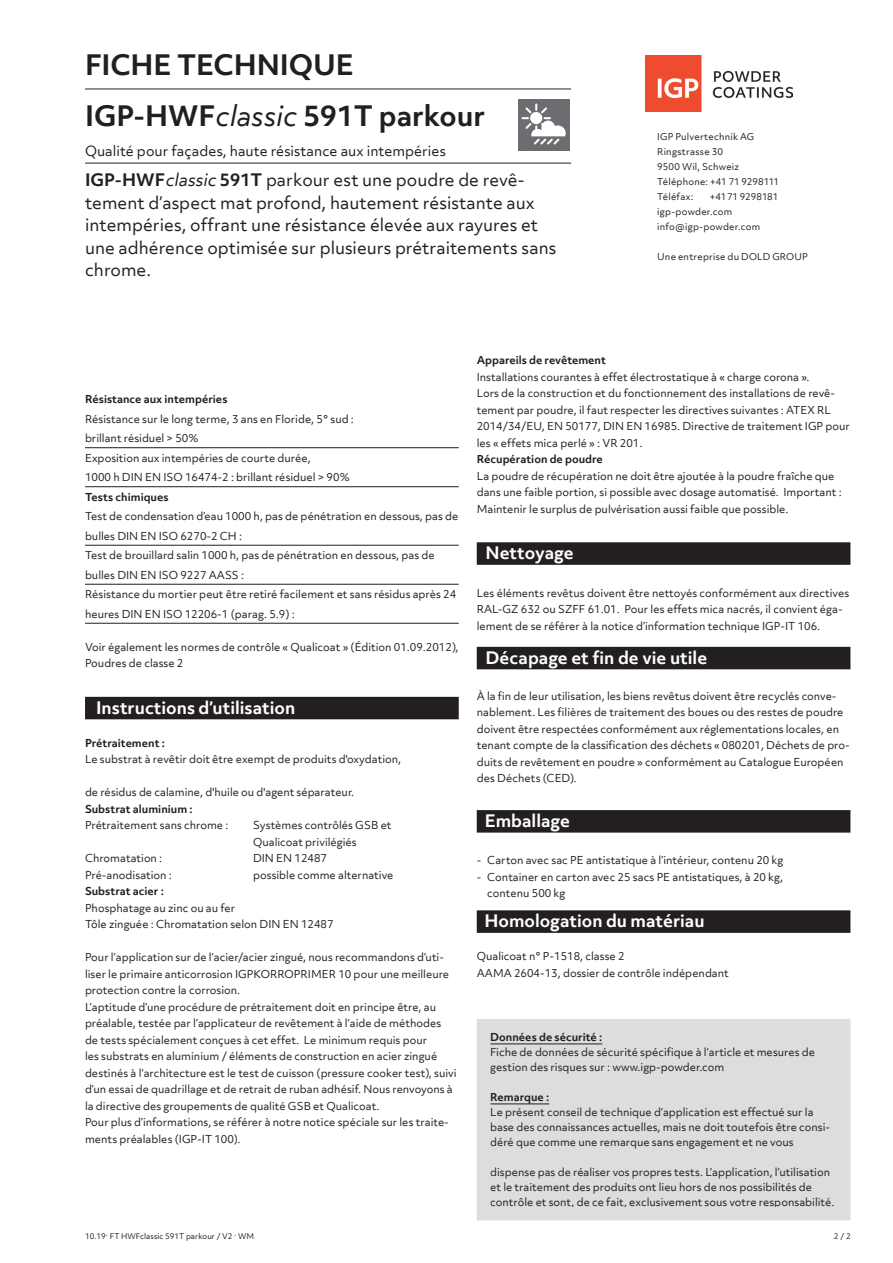
<style>
.page{position:relative;width:893px;height:1263px;background:#fff}
.page>*{position:absolute;margin:0;border:0;box-sizing:border-box;transform-origin:0 0}
.t1{font:700 27px/51.6px "Objektiv Mk 3";color:#231f20}
.t2{font:16.5px/22.5px "Objektiv Mk 3";color:#231f20}
.Lauftext{font:700 16.5px "Objektiv Mk 3";color:#fff}
.Zwischentitel_13_16{font:700 16.5px "Objektiv Mk 3";color:#fff}
.t3{font:13.5px "Objektiv Mk 3";color:#231f20}
.Lauftext-2{font:10.5px/16.5px "Objektiv Mk 3";color:#231f20}
.Linie_unten{font:10.5px/19.5px "Objektiv Mk 3";color:#231f20}
.Zwischentitel_13_16-2{font:10.5px/16.5px "Objektiv Mk 3";color:#231f20}
.Lauftext-3{font:700 10.5px "Objektiv Mk 3";color:#231f20}
.t4{font:9px/15px "Objektiv Mk 3";letter-spacing:.025em;color:#231f20}
.t5{font:7.5px "Objektiv Mk 3";color:#231f20}
.s1{font-weight:400;font-style:italic}
.s2{font-weight:700}
.s3{font-style:italic}
</style>
<div class="page">
<hr style="left:85px;top:89px;width:486px;height:1px;background:#231f20">
<hr style="left:85px;top:163px;width:486px;height:1px;background:#231f20">
<div style="left:518px;top:99px;width:52px;height:52px;background:#6c6d70"></div>
<svg style="left:522px;top:103px;width:44px;height:42px"></svg>
<img style="left:646px;top:55px;width:147px;height:56px">
<hr style="left:85px;top:447px;width:374px;height:1px;background:#231f20">
<hr style="left:85px;top:486px;width:374px;height:1px;background:#231f20">
<hr style="left:85px;top:545px;width:374px;height:1px;background:#231f20">
<hr style="left:85px;top:584px;width:374px;height:1px;background:#231f20">
<hr style="left:85px;top:623px;width:374px;height:1px;background:#231f20">
<div style="left:85px;top:697px;width:374px;height:22px;background:#231f20"></div>
<div style="left:477px;top:542px;width:373px;height:23px;background:#231f20"></div>
<div style="left:477px;top:647px;width:373px;height:22px;background:#231f20"></div>
<div style="left:477px;top:810px;width:373px;height:23px;background:#231f20"></div>
<div style="left:477px;top:910px;width:373px;height:23px;background:#231f20"></div>
<div style="left:483px;top:1026px;width:361px;height:188px;background:#dcdddf"></div>
<hr style="left:490px;top:1043px;width:112px;height:1px;background:#231f20">
<hr style="left:490px;top:1103px;width:59px;height:1px;background:#231f20">
<div style="left:477px;top:1019px;width:373px;height:201px;border:14px solid #dcdddf"></div>
<h1 class="t1" style="left:85px;top:38px;width:402px">FICHE TECHNIQUE<br>IGP-HWF<span class="s1">classic</span> 591T parkour</h1>
<p class="t3" style="left:85px;top:142px;width:362px">Qualité pour façades, haute résistance aux intempéries</p>
<h2 class="t2" style="left:85px;top:169px;width:473px"><span class="s2">IGP-HWF</span><span class="s3">classic</span><span class="s2">591T</span> parkour est une poudre de revê&shy;tement d’aspect mat profond, hautement résistante aux intempéries, offrant une résistance élevée aux rayures et une adhérence optimisée sur plusieurs prétraitements sans chrome.</h2>
<p class="t4" style="left:657px;top:129px;width:123px">IGP Pulvertechnik AG<br>Ringstrasse 30<br>9500 Wil, Schweiz<br>Téléphone: +41 71 9298111<br>Téléfax:</p>
<p class="t4" style="left:657px;top:189px;width:123px;text-indent:52px">+4171 9298181 igp-powder.com info@igp-powder.com</p>
<p class="t4" style="left:657px;top:249px;width:152px">Une entreprise du DOLD GROUP</p>
<p class="Lauftext-3" style="left:85px;top:392px;width:144px">Résistance aux intempéries</p>
<p class="Linie_unten" style="left:85px;top:409px;width:270px">Résistance sur le long terme, 3 ans en Floride, 5° sud : brillant résiduel &gt; 50%</p>
<p class="Linie_unten" style="left:85px;top:448px;width:266px">Exposition aux intempéries de courte durée,<br>1000 h DIN EN ISO 16474-2 : brillant résiduel &gt; 90%</p>
<p class="Lauftext-3" style="left:85px;top:489px;width:85px">Tests chimiques</p>
<p class="Linie_unten" style="left:85px;top:506px;width:375px">Test de condensation d’eau 1000 h, pas de pénétration en dessous, pas de bulles DIN EN ISO 6270-2 CH :</p>
<p class="Linie_unten" style="left:85px;top:545px;width:351px">Test de brouillard salin 1000 h, pas de pénétration en dessous, pas de bulles DIN EN ISO 9227 AASS :</p>
<p class="Linie_unten" style="left:85px;top:584px;width:373px">Résistance du mortier peut être retiré facilement et sans résidus après 24 heures DIN EN ISO 12206-1 (parag. 5.9) :</p>
<p class="Lauftext-2" style="left:85px;top:638px;width:375px">Voir également les normes de contrôle « Qualicoat » (Édition 01.09.2012),<br>Poudres de classe 2</p>
<p class="Lauftext" style="left:96px;top:696px;width:201px">Instructions d’utilisation</p>
<p class="Lauftext-3" style="left:85px;top:735px;width:81px">Prétraitement :</p>
<p class="Lauftext-2" style="left:85px;top:751px;width:318px">Le substrat à revêtir doit être exempt de produits d'oxydation,</p>
<p class="Lauftext-2" style="left:85px;top:784px;width:271px">de résidus de calamine, d'huile ou d'agent séparateur.</p>
<p class="Lauftext-3" style="left:85px;top:801px;width:109px">Substrat aluminium :</p>
<p class="Lauftext-2" style="left:85px;top:817px;width:145px">Prétraitement sans chrome :</p>
<p class="Lauftext-2" style="left:253px;top:817px;width:140px">Systèmes contrôlés GSB et<br>Qualicoat privilégiés</p>
<p class="Lauftext-2" style="left:85px;top:850px;width:79px">Chromatation :</p>
<p class="Lauftext-2" style="left:253px;top:850px;width:75px">DIN EN 12487</p>
<p class="Lauftext-2" style="left:85px;top:866px;width:88px">Pré-anodisation :</p>
<p class="Lauftext-2" style="left:253px;top:866px;width:142px">possible comme alternative</p>
<p class="Lauftext-3" style="left:85px;top:884px;width:80px">Substrat acier :</p>
<p class="Lauftext-2" style="left:85px;top:899px;width:152px">Phosphatage au zinc ou au fer</p>
<p class="Lauftext-2" style="left:85px;top:916px;width:250px">Tôle zinguée : Chromatation selon DIN EN 12487</p>
<p class="Lauftext-2" style="left:85px;top:949px;width:366px">Pour l’application sur de l’acier/acier zingué, nous recommandons d’uti&shy;liser le primaire anticorrosion IGPKORROPRIMER 10 pour une meilleure protection contre la corrosion.</p>
<p class="Lauftext-2" style="left:85px;top:998px;width:373px">L’aptitude d’une procédure de prétraitement doit en principe être, au préalable, testée par l’applicateur de revêtement à l’aide de méthodes de tests spécialement conçues à cet effet. Le minimum requis pour<br>les substrats en aluminium / éléments de construction en acier zingué destinés à l’architecture est le test de cuisson (pressure cooker test), suivi d’un essai de quadrillage et de retrait de ruban adhésif. Nous renvoyons à la directive des groupements de qualité GSB et Qualicoat.</p>
<p class="Lauftext-2" style="left:85px;top:1114px;width:365px">Pour plus d’informations, se référer à notre notice spéciale sur les traite&shy;ments préalables (IGP-IT 100).</p>
<p class="Lauftext-3" style="left:477px;top:353px;width:131px">Appareils de revêtement</p>
<p class="Lauftext-2" style="left:477px;top:368px;width:375px">Installations courantes à effet électrostatique à « charge corona ».<br>Lors de la construction et du fonctionnement des installations de revê&shy;tement par poudre, il faut respecter les directives suivantes : ATEX RL 2014/34/EU, EN 50177, DIN EN 16985. Directive de traitement IGP pour les « effets mica perlé » : VR 201.</p>
<p class="Lauftext-3" style="left:477px;top:452px;width:128px">Récupération de poudre</p>
<p class="Lauftext-2" style="left:477px;top:467px;width:366px">La poudre de récupération ne doit être ajoutée à la poudre fraîche que dans une faible portion, si possible avec dosage automatisé. Important :<br>Maintenir le surplus de pulvérisation aussi faible que possible.</p>
<p class="Zwischentitel_13_16" style="left:485px;top:541px;width:90px">Nettoyage</p>
<p class="Zwischentitel_13_16-2" style="left:477px;top:584px;width:374px">Les éléments revêtus doivent être nettoyés conformément aux directives<br>RAL-GZ 632 ou SZFF 61.01. Pour les effets mica nacrés, il convient éga&shy;lement de se référer à la notice d’information technique IGP-IT 106.</p>
<p class="Zwischentitel_13_16" style="left:485px;top:646px;width:223px">Décapage et fin de vie utile</p>
<p class="Lauftext-2" style="left:477px;top:687px;width:374px">À la fin de leur utilisation, les biens revêtus doivent être recyclés conve&shy;nablement. Les filières de traitement des boues ou des restes de poudre doivent être respectées conformément aux réglementations locales, en tenant compte de la classification des déchets « 080201, Déchets de pro&shy;duits de revêtement en poudre » conformément au Catalogue Européen des Déchets (CED).</p>
<p class="Zwischentitel_13_16" style="left:485px;top:809px;width:87px">Emballage</p>
<p class="Lauftext-2" style="left:477px;top:852px;width:308px">- Carton avec sac PE antistatique à l’intérieur, contenu 20 kg</p>
<p class="Lauftext-2" style="left:487px;top:868px;width:298px;text-indent:-10px">- Container en carton avec 25 sacs PE antistatiques, à 20 kg, contenu 500 kg</p>
<p class="Lauftext" style="left:484px;top:909px;width:222px">Homologation du matériau</p>
<p class="Lauftext-2" style="left:477px;top:948px;width:149px">Qualicoat n° P-1518, classe 2</p>
<p class="Lauftext-2" style="left:477px;top:964px;width:254px">AAMA 2604-13, dossier de contrôle indépendant</p>
<p class="Lauftext-3" style="left:490px;top:1029px;width:113px">Données de sécurité :</p>
<p class="Lauftext-2" style="left:490px;top:1044px;width:326px;line-height:15px">Fiche de données de sécurité spécifique à l’article et mesures de gestion des risques sur : www.igp-powder.com</p>
<p class="Lauftext-3" style="left:490px;top:1089px;width:60px">Remarque :</p>
<p class="Lauftext-2" style="left:490px;top:1104px;width:341px;line-height:15px">Le présent conseil de technique d’application est effectué sur la base des connaissances actuelles, mais ne doit toutefois être consi&shy;déré que comme une remarque sans engagement et ne vous</p>
<p class="Lauftext-2" style="left:490px;top:1164px;width:346px;line-height:15px">dispense pas de réaliser vos propres tests. L’application, l’utilisation et le traitement des produits ont lieu hors de nos possibilités de contrôle et sont, de ce fait, exclusivement sous votre responsabilité.</p>
<p class="t5" style="left:85px;top:1231px;width:170px">10.19. FT HWFclassic 591T parkour / V2 . WM</p>
<p class="t5" style="left:834px;top:1231px;width:18px">2 / 2</p>
</div>
